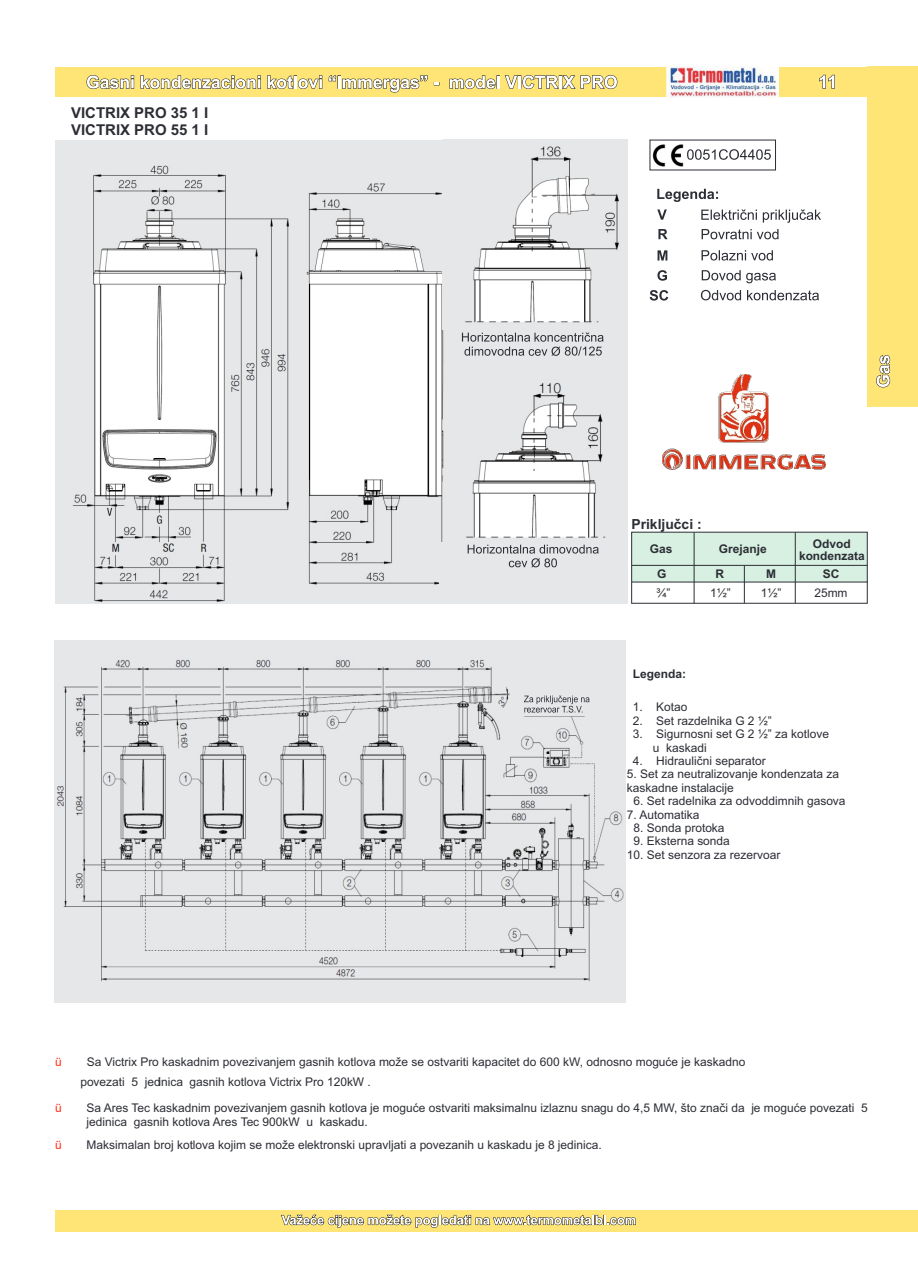
<style>
.page{position:relative;width:918px;height:1287px;background:#fff}
.page>*{position:absolute;margin:0;border:0;box-sizing:border-box;transform-origin:0 0}
.t1{font:700 15px/16.6px "Arial";color:#2c2e35}
.t2{font:700 13.95px "Arial";color:#2c2e35}
.t3{font:12px/13.4px "Arial";color:#2c2e35}
.t4{font:700 12px/11.9px "Arial";color:#2c2e35;text-align:center}
.t5{font:12px "Arial";color:#ff2e17}
</style>
<div class="page">
<div style="left:55px;top:67px;width:863px;height:30px;background:#ffe575"></div>
<svg style="left:86px;top:75px;width:48px;height:15px"></svg>
<svg style="left:140px;top:75px;width:121px;height:15px"></svg>
<svg style="left:267px;top:75px;width:55px;height:14px"></svg>
<svg style="left:328px;top:75px;width:100px;height:18px"></svg>
<svg style="left:434px;top:82px;width:5px;height:3px"></svg>
<svg style="left:449px;top:75px;width:169px;height:14px"></svg>
<div style="left:55px;top:1211px;width:863px;height:21px;background:#ffe575"></div>
<div style="left:868px;top:67px;width:50px;height:340px;background:#ffe575"></div>
<svg style="left:876px;top:355px;width:15px;height:33px"></svg>
<svg style="left:819px;top:74px;width:16px;height:15px"></svg>
<svg style="left:281px;top:1214px;width:355px;height:14px"></svg>
<img style="left:667px;top:66px;width:112px;height:31px">
<img style="left:458px;top:377px;width:163px;height:166px">
<img style="left:55px;top:140px;width:403px;height:464px">
<div style="left:440px;top:543px;width:181px;height:61px;background:#e6e7e8"></div>
<svg style="left:468px;top:545px;width:131px;height:23px;background:#c8c9cb"></svg>
<img style="left:443px;top:140px;width:178px;height:190px">
<div style="left:452px;top:327px;width:169px;height:50px;background:#e6e7e8"></div>
<svg style="left:462px;top:333px;width:142px;height:23px;background:#bbbdbf"></svg>
<svg style="left:657px;top:189px;width:61px;height:13px"></svg>
<svg style="left:657px;top:209px;width:164px;height:14px"></svg>
<svg style="left:650px;top:250px;width:169px;height:51px"></svg>
<svg style="left:658px;top:229px;width:121px;height:10px"></svg>
<svg style="left:631px;top:531px;width:237px;height:73px"></svg>
<hr style="left:694px;top:532px;width:1px;height:72px;background:#2c2e35">
<hr style="left:795px;top:532px;width:1px;height:71px;background:#2c2e35">
<hr style="left:744px;top:566px;width:1px;height:37px;background:#2c2e35">
<hr style="left:632px;top:603px;width:235px;height:1px;background:#2c2e35">
<img style="left:649px;top:139px;width:110px;height:32px">
<div style="left:685px;top:145px;width:70px;height:20px;background:#fff"></div>
<svg style="left:687px;top:149px;width:84px;height:11px"></svg>
<img style="left:55px;top:640px;width:571px;height:362px">
<svg style="left:514px;top:683px;width:77px;height:34px;background:#d3d4d6"></svg>
<img style="left:662px;top:375px;width:164px;height:95px">
<p class="t1" style="left:71px;top:106px;width:139px">VICTRIX PRO 35 1 I<br>VICTRIX PRO 55 1 I</p>
<p class="t2" style="left:631px;top:518px;width:72px">Priključci :</p>
<p class="t4" style="left:799px;top:539px;width:67px">Odvod kondenzata</p>
<p class="t4" style="left:650px;top:544px;width:24px">Gas</p>
<p class="t4" style="left:719px;top:544px;width:49px">Grejanje</p>
<p class="t4" style="left:657px;top:569px;width:11px">G</p>
<p class="t4" style="left:716px;top:569px;width:10px">R</p>
<p class="t4" style="left:766px;top:569px;width:11px">M</p>
<p class="t4" style="left:823px;top:569px;width:18px">SC</p>
<p class="t3" style="left:656px;top:588px;width:15px">¾”</p>
<p class="t3" style="left:710px;top:587px;width:22px">1½”</p>
<p class="t3" style="left:761px;top:587px;width:22px">1½”</p>
<p class="t3" style="left:814px;top:587px;width:35px">25mm</p>
<p class="t4" style="left:633px;top:669px;width:55px">Legenda:</p>
<p class="t3" style="left:633px;top:702px;width:56px">1. Kotao</p>
<p class="t3" style="left:633px;top:715px;width:141px">2. Set razdelnika G 2 ½”</p>
<p class="t3" style="left:653px;top:728px;width:178px;text-indent:-20px">3. Sigurnosni set G 2 ½” za kotlove u kaskadi</p>
<p class="t3" style="left:633px;top:755px;width:134px">4. Hidraulični separator</p>
<p class="t3" style="left:627px;top:769px;width:214px">5. Set za neutralizovanje kondenzata za kaskadne instalacije</p>
<p class="t3" style="left:634px;top:795px;width:214px">6. Set radelnika za odvoddimnih gasova</p>
<p class="t3" style="left:627px;top:809px;width:74px">7. Automatika</p>
<p class="t3" style="left:634px;top:822px;width:93px">8. Sonda protoka</p>
<p class="t3" style="left:634px;top:836px;width:98px">9. Eksterna sonda</p>
<p class="t3" style="left:627px;top:849px;width:155px">10. Set senzora za rezervoar</p>
<p class="t5" style="left:55px;top:1057px;width:8px">ü</p>
<p class="t3" style="left:80px;top:1052px;width:667px;line-height:20.1px;text-indent:6px">Sa Victrix Pro kaskadnim povezivanjem gasnih kotlova može se ostvariti kapacitet do 600 kW, odnosno moguće je kaskadno povezati 5 jedinica gasnih kotlova Victrix Pro 120kW .</p>
<p class="t5" style="left:55px;top:1104px;width:8px">ü</p>
<p class="t3" style="left:87px;top:1103px;width:783px">Sa Ares Tec kaskadnim povezivanjem gasnih kotlova je moguće ostvariti maksimalnu izlaznu snagu do 4,5 MW, što znači da je moguće povezati 5 jedinica gasnih kotlova Ares Tec 900kW u kaskadu.</p>
<p class="t5" style="left:55px;top:1140px;width:8px">ü</p>
<p class="t3" style="left:87px;top:1139px;width:517px">Maksimalan broj kotlova kojim se može elektronski upravljati a povezanih u kaskadu je 8 jedinica.</p>
</div>
